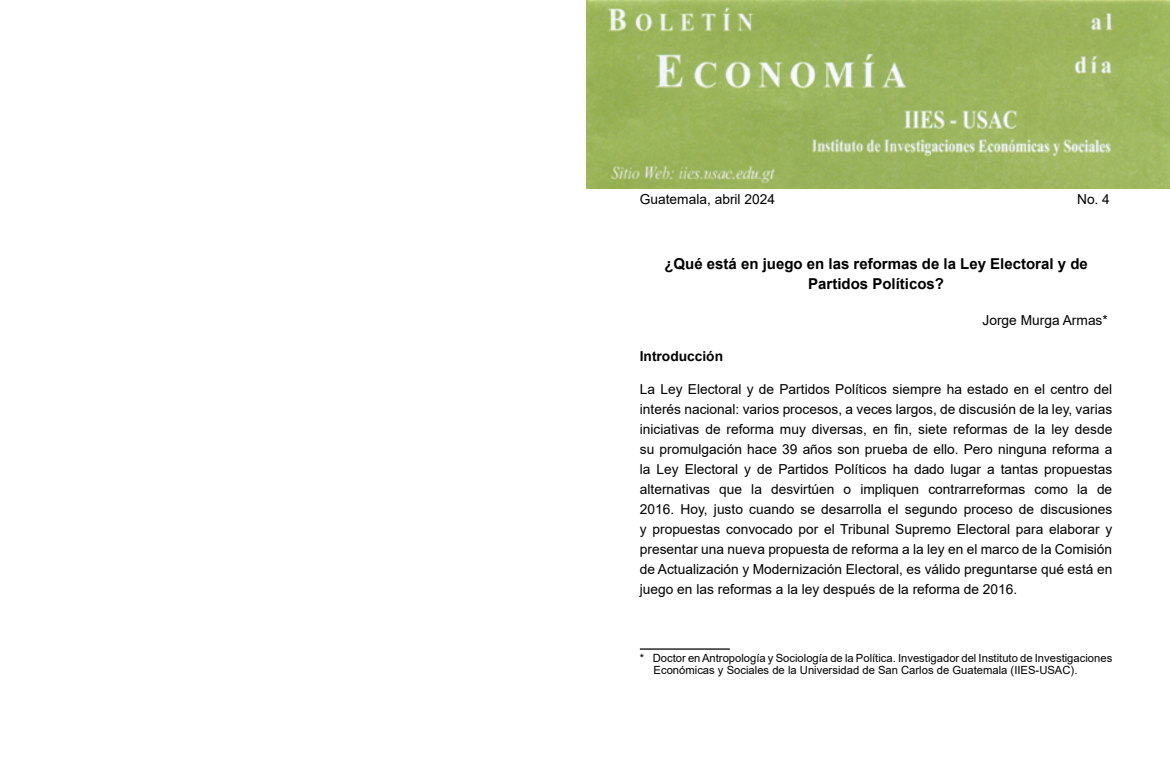
<style>
.page{position:relative;width:1170px;height:765px;background:#fff}
.page>*{position:absolute;margin:0;border:0;box-sizing:border-box;transform-origin:0 0}
.t1{font:700 15px/20px "Arial";color:#000;text-align:center}
.t2{font:13.75px/20px "Arial";color:#000;text-align:justify}
.t3{font:700 13.75px "Arial";color:#000}
.t4{font:11.25px/12.5px "Arial";color:#000}
</style>
<div class="page">
<hr style="left:640px;top:648px;width:90px;height:2px;background:#000">
<img style="left:587px;top:0;width:583px;height:188px">
<p class="t2" style="left:640px;top:189px;width:137px">Guatemala, abril 2024</p>
<p class="t2" style="left:1077px;top:189px;width:34px">No. 4</p>
<p class="t1" style="left:664px;top:254px;width:425px">¿Qué está en juego en las reformas de la Ley Electoral y de<br>Partidos Políticos?</p>
<p class="t2" style="left:983px;top:310px;width:131px">Jorge Murga Armas*<sup>1</sup></p>
<p class="t3" style="left:640px;top:347px;width:85px">Introducción</p>
<p class="t2" style="left:640px;top:379px;width:474px">La Ley Electoral y de Partidos Políticos siempre ha estado en el centro del interés nacional: varios procesos, a veces largos, de discusión de la ley, varias iniciativas de reforma muy diversas, en fin, siete reformas de la ley desde su promulgación hace 39 años son prueba de ello. Pero ninguna reforma a la Ley Electoral y de Partidos Políticos ha dado lugar a tantas propuestas alternativas que la desvirtúen o impliquen contrarreformas como la de 2016. Hoy, justo cuando se desarrolla el segundo proceso de discusiones y propuestas convocado por el Tribunal Supremo Electoral para elaborar y presentar una nueva propuesta de reforma a la ley en el marco de la Comisión de Actualización y Modernización Electoral, es válido preguntarse qué está en juego en las reformas a la ley después de la reforma de 2016.</p>
<p class="t4" style="left:654px;top:651px;width:460px;text-indent:-14px">* Doctor en Antropología y Sociología de la Política. Investigador del Instituto de Investigaciones<br>Económicas y Sociales de la Universidad de San Carlos de Guatemala (IIES-USAC).</p>
</div>
